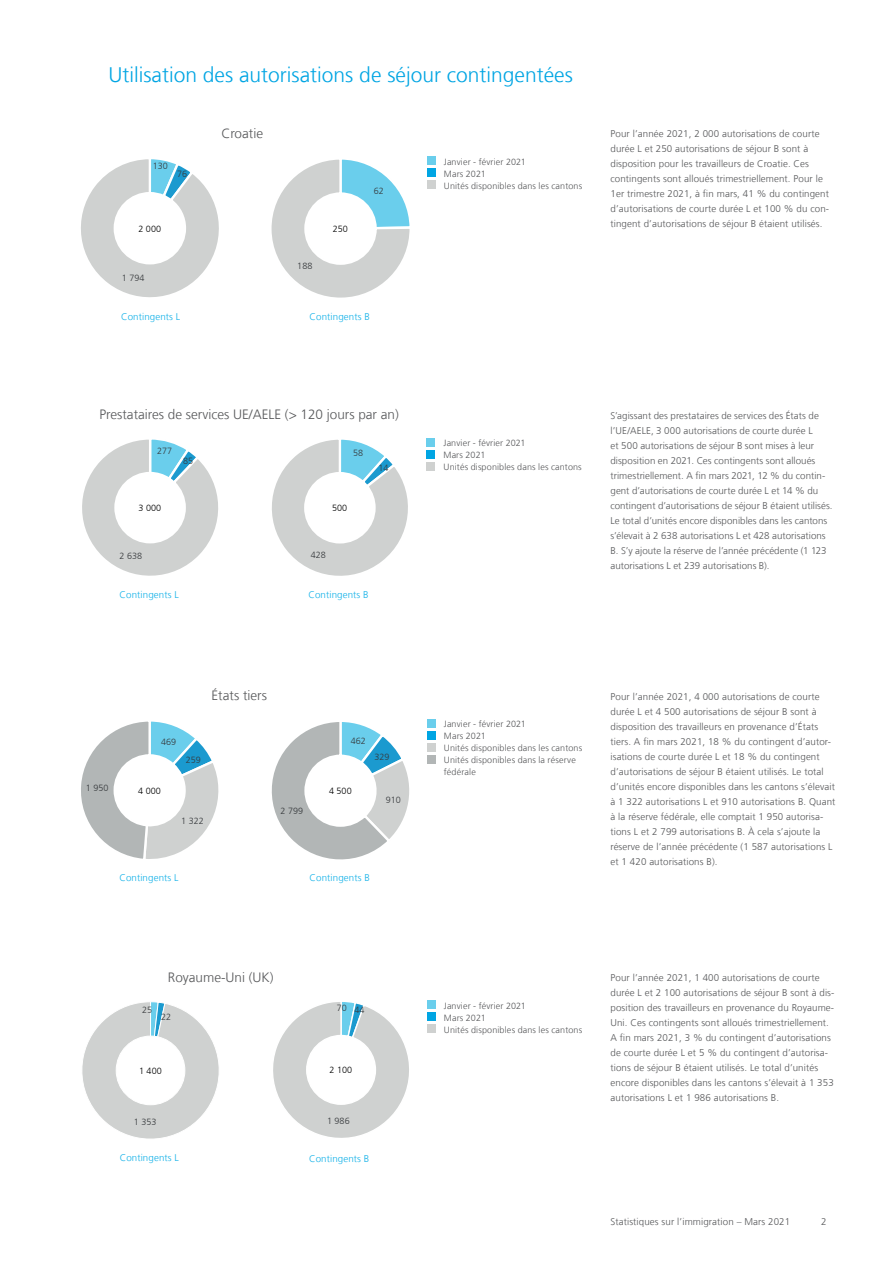
<style>
.page{position:relative;width:893px;height:1263px;background:#fff}
.page>*{position:absolute;margin:0;border:0;box-sizing:border-box;transform-origin:0 0}
.Titel_Grafik{font:300 21px "Frutiger LT Com";color:#00a5e3}
.Untertitel{font:300 13.5px "Frutiger LT Com";color:#57585a}
.Lauftext{font:300 9.75px/15px "Frutiger LT Com";letter-spacing:.01em;color:#57585a}
.Lauftext-2{font:300 9.75px "Frutiger LT Com";letter-spacing:.01em;color:#13b1e8}
.Untertitel_03{font:300 9px "Frutiger LT Com";letter-spacing:.015em;color:#57585a}
.t1{font:300 9px "Frutiger LT Com";letter-spacing:.005em;color:#36393c}
.t2{font:300 9px "Frutiger LT Com";letter-spacing:.005em;color:#000001}
</style>
<div class="page">
<svg style="left:81px;top:159px;width:138px;height:139px"></svg>
<svg style="left:271px;top:159px;width:139px;height:139px"></svg>
<svg style="left:81px;top:721px;width:138px;height:138px"></svg>
<svg style="left:271px;top:722px;width:138px;height:138px"></svg>
<svg style="left:82px;top:439px;width:136px;height:137px"></svg>
<svg style="left:82px;top:1002px;width:137px;height:137px"></svg>
<svg style="left:273px;top:1002px;width:136px;height:136px"></svg>
<svg style="left:272px;top:439px;width:136px;height:137px"></svg>
<div style="left:427px;top:157px;width:8px;height:8px;background:#6aceec"></div>
<div style="left:427px;top:169px;width:8px;height:8px;background:#00a5e3"></div>
<div style="left:427px;top:181px;width:8px;height:8px;background:#cfd1d0"></div>
<div style="left:426px;top:438px;width:9px;height:8px;background:#6aceec"></div>
<div style="left:426px;top:450px;width:9px;height:8px;background:#00a5e3"></div>
<div style="left:426px;top:462px;width:9px;height:8px;background:#cfd1d0"></div>
<div style="left:427px;top:719px;width:8px;height:8px;background:#6aceec"></div>
<div style="left:427px;top:731px;width:8px;height:8px;background:#00a5e3"></div>
<div style="left:427px;top:743px;width:8px;height:8px;background:#cfd1d0"></div>
<div style="left:427px;top:755px;width:8px;height:8px;background:#b2b6b6"></div>
<div style="left:427px;top:1000px;width:8px;height:9px;background:#6aceec"></div>
<div style="left:427px;top:1012px;width:8px;height:9px;background:#00a5e3"></div>
<div style="left:427px;top:1024px;width:8px;height:9px;background:#cfd1d0"></div>
<p class="Titel_Grafik" style="left:108px;top:62px;width:466px">Utilisation des autorisations de séjour contingentées</p>
<p class="t1" style="left:153px;top:161px;width:17px">130</p>
<p class="t1" style="left:177px;top:169px;width:12px">76</p>
<p class="t2" style="left:138px;top:223px;width:24px">2 000</p>
<p class="t1" style="left:122px;top:273px;width:24px">1 794</p>
<p class="Lauftext-2" style="left:121px;top:311px;width:61px">Contingents L</p>
<p class="Untertitel" style="left:221px;top:125px;width:43px">Croatie</p>
<p class="t1" style="left:297px;top:261px;width:17px">188</p>
<p class="t2" style="left:333px;top:224px;width:17px">250</p>
<p class="t1" style="left:374px;top:186px;width:12px">62</p>
<p class="Lauftext-2" style="left:310px;top:311px;width:62px">Contingents B</p>
<p class="Untertitel_03" style="left:444px;top:156px;width:84px">Janvier - février 2021</p>
<p class="Untertitel_03" style="left:444px;top:169px;width:43px">Mars 2021</p>
<p class="Untertitel_03" style="left:444px;top:180px;width:140px">Unités disponibles dans les cantons</p>
<p class="Lauftext" style="left:610px;top:126px;width:220px">Pour l’année 2021, 2 000 autorisations de courte durée L et 250 autorisations de séjour B sont à disposition pour les travailleurs de Croatie. Ces contingents sont alloués trimestriellement. Pour le 1er trimestre 2021, à fin mars, 41 % du contingent d’autorisations de courte durée L et 100 % du con&shy;tingent d’autorisations de séjour B étaient utilisés.</p>
<p class="Untertitel" style="left:99px;top:407px;width:301px">Prestataires de services UE/AELE (&gt; 120 jours par an)</p>
<p class="t1" style="left:157px;top:445px;width:17px">277</p>
<p class="t1" style="left:183px;top:456px;width:12px">85</p>
<p class="t1" style="left:353px;top:448px;width:12px">58</p>
<p class="t1" style="left:378px;top:463px;width:12px">14</p>
<p class="t2" style="left:139px;top:503px;width:24px">3 000</p>
<p class="t2" style="left:332px;top:503px;width:17px">500</p>
<p class="t1" style="left:120px;top:551px;width:24px">2 638</p>
<p class="t1" style="left:311px;top:549px;width:17px">428</p>
<p class="Lauftext-2" style="left:120px;top:588px;width:61px">Contingents L</p>
<p class="Lauftext-2" style="left:308px;top:589px;width:62px">Contingents B</p>
<p class="Untertitel_03" style="left:443px;top:438px;width:84px">Janvier - février 2021</p>
<p class="Untertitel_03" style="left:443px;top:450px;width:43px">Mars 2021</p>
<p class="Untertitel_03" style="left:443px;top:462px;width:140px">Unités disponibles dans les cantons</p>
<p class="Lauftext" style="left:610px;top:409px;width:224px">S’agissant des prestataires de services des États de l’UE/AELE, 3 000 autorisations de courte durée L<br>et 500 autorisations de séjour B sont mises à leur disposition en 2021. Ces contingents sont alloués trimestriellement. A fin mars 2021, 12 % du contin&shy;gent d’autorisations de courte durée L et 14 % du contingent d’autorisations de séjour B étaient utilisés.<br>Le total d’unités encore disponibles dans les cantons s’élevait à 2 638 autorisations L et 428 autorisations B. S’y ajoute la réserve de l’année précédente (1 123 autorisations L et 239 autorisations B).</p>
<p class="Untertitel" style="left:212px;top:688px;width:57px">États tiers</p>
<p class="t1" style="left:161px;top:736px;width:17px">469</p>
<p class="t1" style="left:351px;top:736px;width:17px">462</p>
<p class="t1" style="left:86px;top:783px;width:24px">1 950</p>
<p class="t2" style="left:138px;top:785px;width:24px">4 000</p>
<p class="t1" style="left:186px;top:754px;width:17px">259</p>
<p class="t2" style="left:329px;top:786px;width:24px">4 500</p>
<p class="t1" style="left:374px;top:752px;width:17px">329</p>
<p class="t1" style="left:386px;top:794px;width:17px">910</p>
<p class="t1" style="left:281px;top:805px;width:24px">2 799</p>
<p class="t1" style="left:181px;top:815px;width:24px">1 322</p>
<p class="Untertitel_03" style="left:444px;top:718px;width:84px">Janvier - février 2021</p>
<p class="Untertitel_03" style="left:444px;top:731px;width:43px">Mars 2021</p>
<p class="Untertitel_03" style="left:444px;top:742px;width:140px">Unités disponibles dans les cantons</p>
<p class="Untertitel_03" style="left:444px;top:754px;width:133px">Unités disponibles dans la réserve</p>
<p class="Untertitel_03" style="left:444px;top:766px;width:33px">fédérale</p>
<p class="Lauftext" style="left:610px;top:689px;width:227px">Pour l’année 2021, 4 000 autorisations de courte durée L et 4 500 autorisations de séjour B sont à disposition des travailleurs en provenance d’États tiers. A fin mars 2021, 18 % du contingent d’autor&shy;isations de courte durée L et 18 % du contingent d’autorisations de séjour B étaient utilisés. Le total d’unités encore disponibles dans les cantons s’élevait à 1 322 autorisations L et 910 autorisations B. Quant à la réserve fédérale, elle comptait 1 950 autorisa&shy;tions L et 2 799 autorisations B. À cela s’ajoute la réserve de l’année précédente (1 587 autorisations L et 1 420 autorisations B).</p>
<p class="Lauftext-2" style="left:119px;top:871px;width:61px">Contingents L</p>
<p class="Lauftext-2" style="left:310px;top:872px;width:62px">Contingents B</p>
<p class="t1" style="left:142px;top:1005px;width:12px">25</p>
<p class="Untertitel" style="left:168px;top:969px;width:107px">Royaume-Uni (UK)</p>
<p class="t1" style="left:161px;top:1011px;width:12px">22</p>
<p class="t2" style="left:139px;top:1065px;width:24px">1 400</p>
<p class="t1" style="left:337px;top:1004px;width:29px">70 44</p>
<p class="t2" style="left:330px;top:1065px;width:24px">2 100</p>
<p class="Untertitel_03" style="left:444px;top:1000px;width:84px">Janvier - février 2021</p>
<p class="Untertitel_03" style="left:444px;top:1012px;width:43px">Mars 2021</p>
<p class="Untertitel_03" style="left:444px;top:1024px;width:140px">Unités disponibles dans les cantons</p>
<p class="Lauftext" style="left:610px;top:970px;width:225px">Pour l’année 2021, 1 400 autorisations de courte durée L et 2 100 autorisations de séjour B sont à dis&shy;position des travailleurs en provenance du Royaume-Uni. Ces contingents sont alloués trimestriellement.<br>A fin mars 2021, 3 % du contingent d’autorisations de courte durée L et 5 % du contingent d’autorisa&shy;tions de séjour B étaient utilisés. Le total d’unités encore disponibles dans les cantons s’élevait à 1 353 autorisations L et 1 986 autorisations B.</p>
<p class="t1" style="left:134px;top:1116px;width:24px">1 353</p>
<p class="t1" style="left:327px;top:1115px;width:24px">1 986</p>
<p class="Lauftext-2" style="left:120px;top:1152px;width:61px">Contingents L</p>
<p class="Lauftext-2" style="left:309px;top:1153px;width:62px">Contingents B</p>
<p class="Lauftext" style="left:610px;top:1214px;width:181px">Statistiques sur l’immigration – Mars 2021</p>
<p class="Lauftext" style="left:821px;top:1214px;width:7px">2</p>
</div>
